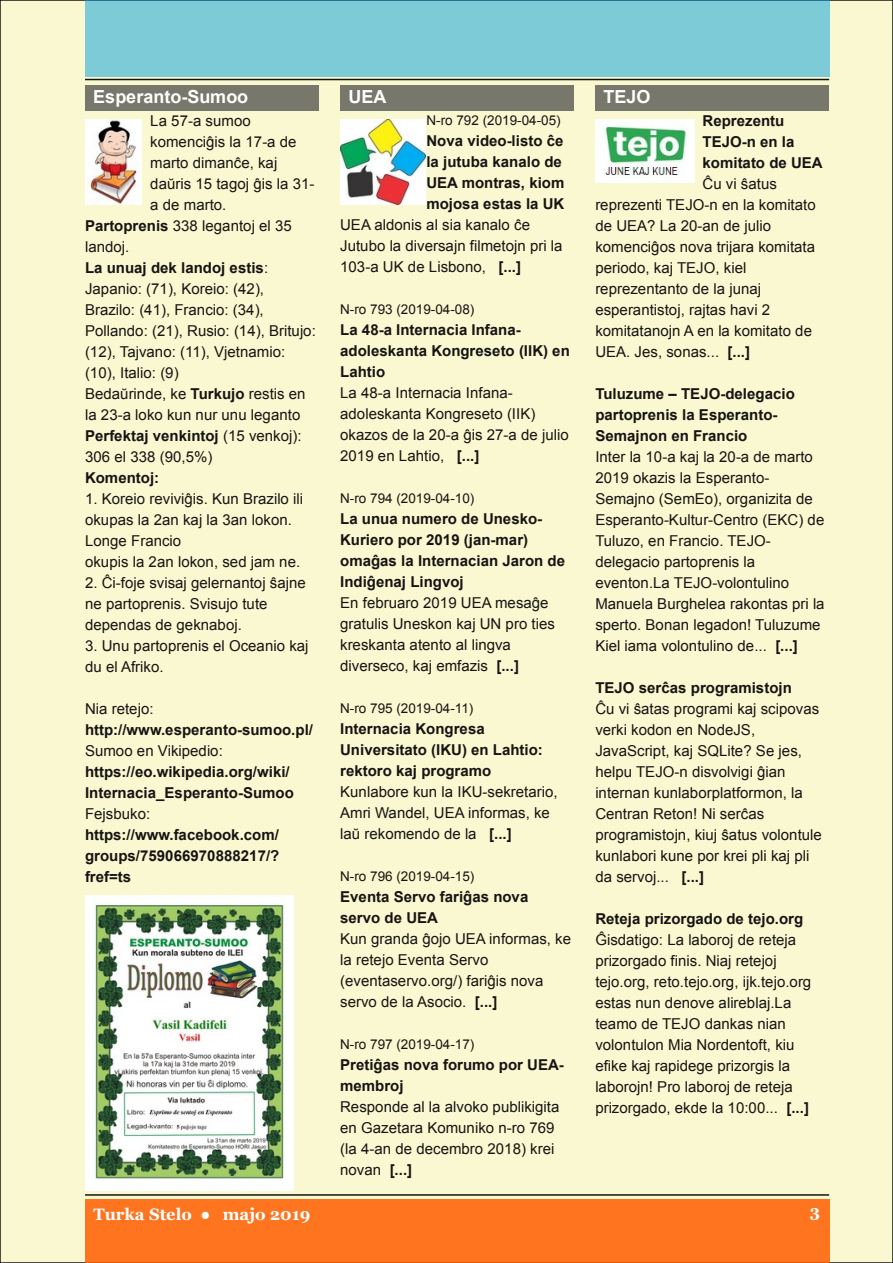
<style>
.page{position:relative;width:893px;height:1263px;background:#faf8d0}
.page>*{position:absolute;margin:0;border:0;box-sizing:border-box;transform-origin:0 0}
.t1{font:700 18px "Arial";color:#fff}
.t2{font:700 16.5px "Georgia";color:#fff}
.t3{font:15px/21px "Arial";letter-spacing:.005em;color:#161413}
.t4{font:700 15px/21px "Arial";color:#161413}
.t5{font:13.5px "Arial";color:#161413}
.s1{font-weight:700}
.s2{font-weight:400}
</style>
<div class="page">
<div style="left:85px;top:1199px;width:744px;height:64px;background:#fe741f"></div>
<hr style="left:85px;top:1194px;width:744px;height:2px;background:#161413">
<div style="left:85px;top:0;width:744px;height:77px;background:#7dcbd7"></div>
<hr style="left:85px;top:79px;width:744px;height:1px;background:#161413">
<div style="left:85px;top:85px;width:234px;height:26px;background:#78776b"></div>
<div style="left:340px;top:85px;width:234px;height:26px;background:#78776b"></div>
<div style="left:595px;top:85px;width:234px;height:26px;background:#78776b"></div>
<img style="left:595px;top:119px;width:99px;height:64px">
<img style="left:340px;top:119px;width:85px;height:85px">
<img style="left:85px;top:119px;width:56px;height:85px">
<img style="left:85px;top:895px;width:209px;height:296px">
<p class="t1" style="left:93px;top:87px;width:156px">Esperanto-Sumoo</p>
<p class="t1" style="left:348px;top:87px;width:40px">UEA</p>
<p class="t1" style="left:604px;top:87px;width:48px">TEJO</p>
<p class="t5" style="left:426px;top:112px;width:136px">N-ro 792 (2019-04-05)</p>
<p class="t4" style="left:426px;top:130px;width:140px">Nova video-listo ĉe la jutuba kanalo de<br>UEA montras, kiom mojosa estas la UK</p>
<p class="t3" style="left:340px;top:214px;width:224px">UEA aldonis al sia kanalo ĉe<br>Jutubo la diversajn filmetojn pri la<br>103-a UK de Lisbono, <span class="s1">[...]</span></p>
<p class="t5" style="left:340px;top:301px;width:136px">N-ro 793 (2019-04-08)</p>
<p class="t4" style="left:340px;top:319px;width:231px">La 48-a Internacia Infana&shy;adoleskanta Kongreseto (IIK) en<br>Lahtio</p>
<p class="t3" style="left:340px;top:382px;width:230px">La 48-a Internacia Infana&shy;adoleskanta Kongreseto (IIK) okazos de la 20-a ĝis 27-a de julio<br>2019 en Lahtio, <span class="s1">[...]</span></p>
<p class="t5" style="left:340px;top:490px;width:136px">N-ro 794 (2019-04-10)</p>
<p class="t4" style="left:340px;top:508px;width:226px">La unua numero de Unesko-<br>Kuriero por 2019 (jan-mar) omaĝas la Internacian Jaron de<br>Indiĝenaj Lingvoj</p>
<p class="t3" style="left:340px;top:592px;width:216px">En februaro 2019 UEA mesaĝe gratulis Uneskon kaj UN pro ties kreskanta atento al lingva diverseco, kaj emfazis <span class="s1">[...]</span></p>
<p class="t5" style="left:340px;top:700px;width:135px">N-ro 795 (2019-04-11)</p>
<p class="t4" style="left:340px;top:718px;width:204px">Internacia Kongresa<br>Universitato (IKU) en Lahtio: rektoro kaj programo</p>
<p class="t3" style="left:340px;top:781px;width:219px">Kunlabore kun la IKU-sekretario,<br>Amri Wandel, UEA informas, ke laŭ rekomendo de la <span class="s1">[...]</span></p>
<p class="t5" style="left:340px;top:868px;width:136px">N-ro 796 (2019-04-15)</p>
<p class="t4" style="left:340px;top:886px;width:190px">Eventa Servo fariĝas nova servo de UEA</p>
<p class="t3" style="left:340px;top:928px;width:232px">Kun granda ĝojo UEA informas, ke la retejo Eventa Servo (eventaservo.org/) fariĝis nova servo de la Asocio. <span class="s1">[...]</span></p>
<p class="t5" style="left:340px;top:1036px;width:136px">N-ro 797 (2019-04-17)</p>
<p class="t4" style="left:340px;top:1054px;width:225px">Pretiĝas nova forumo por UEA&shy;membroj</p>
<p class="t3" style="left:340px;top:1096px;width:221px">Responde al la alvoko publikigita en Gazetara Komuniko n-ro 769 (la 4-an de decembro 2018) krei novan <span class="s1">[...]</span></p>
<p class="t3" style="left:150px;top:110px;width:102px">La 57-a sumoo</p>
<p class="t3" style="left:150px;top:131px;width:148px">komenciĝis la 17-a de</p>
<p class="t3" style="left:150px;top:152px;width:129px">marto dimanĉe, kaj</p>
<p class="t3" style="left:150px;top:173px;width:166px">daŭris 15 tagoj ĝis la 31-</p>
<p class="t3" style="left:150px;top:194px;width:78px">a de marto.</p>
<p class="t3" style="left:85px;top:215px;width:208px"><span class="s1">Partoprenis</span> 338 legantoj el 35</p>
<p class="t3" style="left:85px;top:236px;width:46px">landoj.</p>
<p class="t4" style="left:85px;top:257px;width:185px">La unuaj dek landoj estis<span class="s2">:</span></p>
<p class="t3" style="left:85px;top:278px;width:181px">Japanio: (71), Koreio: (42),</p>
<p class="t3" style="left:85px;top:299px;width:180px">Brazilo: (41), Francio: (34),</p>
<p class="t3" style="left:85px;top:320px;width:232px">Pollando: (21), Rusio: (14), Britujo:</p>
<p class="t3" style="left:85px;top:341px;width:202px">(12), Tajvano: (11), Vjetnamio:</p>
<p class="t3" style="left:85px;top:362px;width:95px">(10), Italio: (9)</p>
<p class="t3" style="left:85px;top:383px;width:222px">Bedaŭrinde, ke <span class="s1">Turkujo</span> restis en</p>
<p class="t3" style="left:85px;top:404px;width:217px">la 23-a loko kun nur unu leganto</p>
<p class="t4" style="left:85px;top:425px;width:218px">Perfektaj venkintoj <span class="s2">(15 venkoj):</span></p>
<p class="t3" style="left:85px;top:446px;width:129px">306 el 338 (90,5%)</p>
<p class="t4" style="left:85px;top:467px;width:76px">Komentoj:</p>
<p class="t3" style="left:85px;top:488px;width:220px">1. Koreio reviviĝis. Kun Brazilo ili okupas la 2an kaj la 3an lokon.<br>Longe Francio<br>okupis la 2an lokon, sed jam ne.</p>
<p class="t3" style="left:85px;top:572px;width:222px">2. Ĉi-foje svisaj gelernantoj ŝajne ne partoprenis. Svisujo tute dependas de geknaboj.</p>
<p class="t3" style="left:85px;top:635px;width:225px">3. Unu partoprenis el Oceanio kaj du el Afriko.</p>
<p class="t3" style="left:85px;top:698px;width:70px">Nia retejo:</p>
<p class="t4" style="left:85px;top:719px;width:229px">http://www.esperanto-sumoo.pl/</p>
<p class="t3" style="left:85px;top:740px;width:139px">Sumoo en Vikipedio:</p>
<p class="t4" style="left:85px;top:761px;width:210px">https://eo.wikipedia.org/wiki/<br>Internacia_Esperanto-Sumoo</p>
<p class="t3" style="left:85px;top:803px;width:67px">Fejsbuko:</p>
<p class="t4" style="left:85px;top:824px;width:196px;text-align:justify">https://www.facebook.com/ groups/759066970888217/? fref=ts</p>
<p class="t4" style="left:703px;top:110px;width:122px">Reprezentu<br>TEJO-n en la komitato de UEA</p>
<p class="t3" style="left:595px;top:173px;width:222px;text-indent:107px">Ĉu vi ŝatus reprezenti TEJO-n en la komitato de UEA? La 20-an de julio komenciĝos nova trijara komitata periodo, kaj TEJO, kiel reprezentanto de la junaj esperantistoj, rajtas havi 2 komitatanojn A en la komitato de<br>UEA. Jes, sonas... <span class="s1">[...]</span></p>
<p class="t4" style="left:595px;top:383px;width:201px">Tuluzume – TEJO-delegacio partoprenis la Esperanto-<br>Semajnon en Francio</p>
<p class="t3" style="left:595px;top:446px;width:231px">Inter la 10-a kaj la 20-a de marto<br>2019 okazis la Esperanto-<br>Semajno (SemEo), organizita de<br>Esperanto-Kultur-Centro (EKC) de<br>Tuluzo, en Francio. TEJO&shy;delegacio partoprenis la eventon.La TEJO-volontulino<br>Manuela Burghelea rakontas pri la sperto. Bonan legadon! Tuluzume<br>Kiel iama volontulino de... <span class="s1">[...]</span></p>
<p class="t4" style="left:595px;top:677px;width:198px">TEJO serĉas programistojn</p>
<p class="t3" style="left:595px;top:698px;width:228px">Ĉu vi ŝatas programi kaj scipovas verki kodon en NodeJS,<br>JavaScript, kaj SQLite? Se jes, helpu TEJO-n disvolvigi ĝian internan kunlaborplatformon, la<br>Centran Reton! Ni serĉas programistojn, kiuj ŝatus volontule kunlabori kune por krei pli kaj pli da servoj... <span class="s1">[...]</span></p>
<p class="t4" style="left:595px;top:908px;width:209px">Reteja prizorgado de tejo.org</p>
<p class="t3" style="left:595px;top:929px;width:217px">Ĝisdatigo: La laboroj de reteja prizorgado finis. Niaj retejoj tejo.org, reto.tejo.org, ijk.tejo.org estas nun denove alireblaj.La teamo de TEJO dankas nian volontulon Mia Nordentoft, kiu efike kaj rapidege prizorgis la laborojn! Pro laboroj de reteja prizorgado, ekde la 10:00... <span class="s1">[...]</span></p>
<p class="t2" style="left:94px;top:1205px;width:219px">Turka Stelo ● majo 2019</p>
<p class="t2" style="left:810px;top:1201px;width:12px">3</p>
</div>
